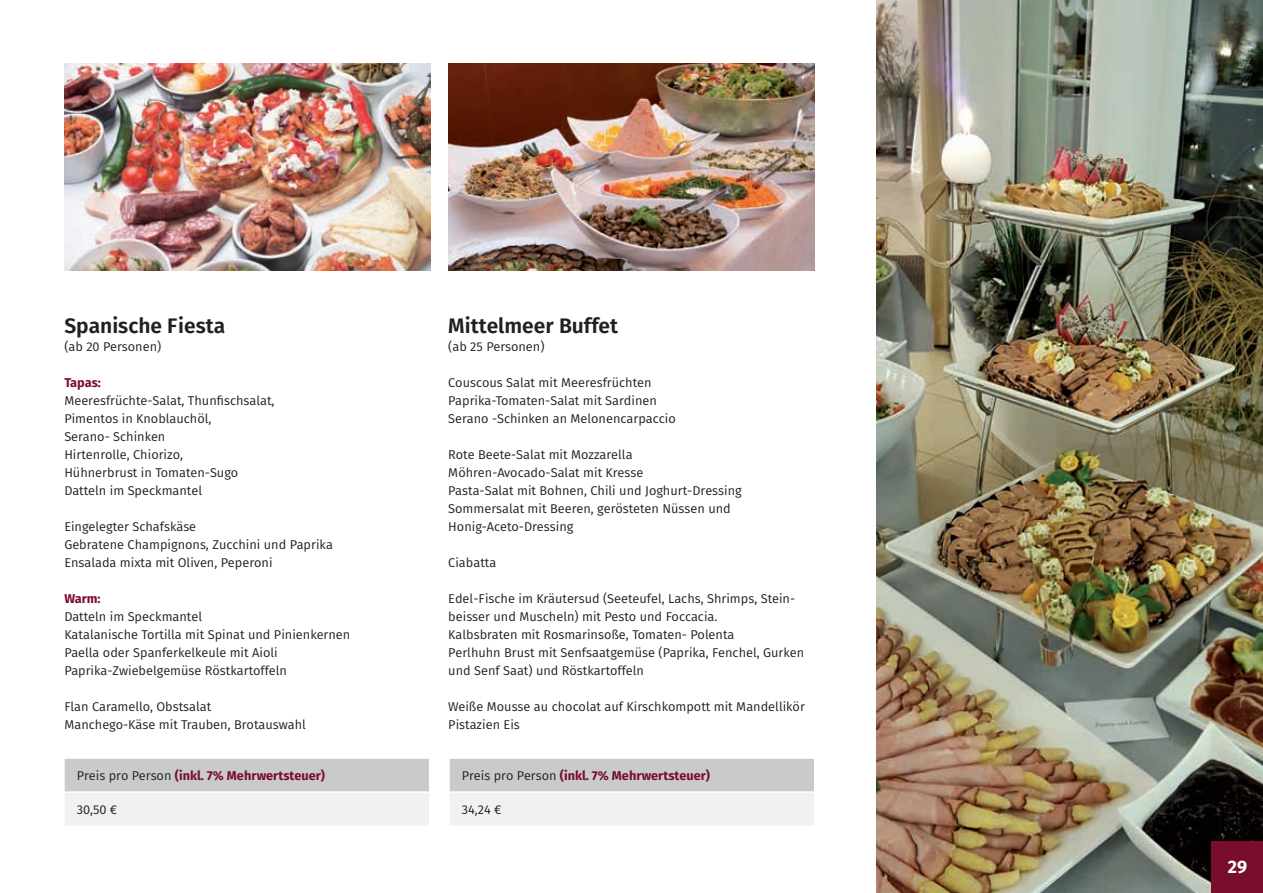
<style>
.page{position:relative;width:1263px;height:893px;background:#fff}
.page>*{position:absolute;margin:0;border:0;box-sizing:border-box;transform-origin:0 0}
.t1{font:600 21px "Fira Sans";color:#231f20}
.t2{font:700 18px "Fira Sans";color:#fff}
.t3{font:12.75px/18px "Fira Sans";color:#231f20}
.t4{font:700 12.75px "Fira Sans";color:#790d2c}
.s1{font-weight:400;color:#231f20}
</style>
<div class="page">
<img style="left:64px;top:64px;width:367px;height:206px">
<img style="left:448px;top:64px;width:367px;height:206px">
<img style="left:876px;top:0;width:387px;height:893px">
<div style="left:1212px;top:842px;width:51px;height:51px;background:#790d2c"></div>
<div style="left:64px;top:758px;width:366px;height:34px;background:#c9cacc"></div>
<div style="left:64px;top:792px;width:366px;height:34px;background:#f0f1f2"></div>
<hr style="left:63px;top:793px;width:2px;height:32px;background:#fff">
<hr style="left:63px;top:757px;width:367px;height:2px;background:#fff">
<hr style="left:63px;top:759px;width:2px;height:32px;background:#fff">
<hr style="left:429px;top:759px;width:1px;height:32px;background:#fff">
<hr style="left:429px;top:793px;width:1px;height:32px;background:#fff">
<hr style="left:63px;top:791px;width:367px;height:2px;background:#fff">
<hr style="left:63px;top:825px;width:367px;height:2px;background:#fff">
<div style="left:449px;top:758px;width:366px;height:34px;background:#c9cacc"></div>
<div style="left:449px;top:792px;width:366px;height:34px;background:#f0f1f2"></div>
<hr style="left:448px;top:793px;width:2px;height:32px;background:#fff">
<hr style="left:448px;top:757px;width:367px;height:2px;background:#fff">
<hr style="left:448px;top:759px;width:2px;height:32px;background:#fff">
<hr style="left:814px;top:759px;width:1px;height:32px;background:#fff">
<hr style="left:814px;top:793px;width:1px;height:32px;background:#fff">
<hr style="left:448px;top:791px;width:367px;height:2px;background:#fff">
<hr style="left:448px;top:825px;width:367px;height:2px;background:#fff">
<h1 class="t1" style="left:64px;top:308px;width:162px">Spanische Fiesta</h1>
<p class="t3" style="left:64px;top:337px;width:98px">(ab 20 Personen)</p>
<p class="t4" style="left:64px;top:372px;width:38px">Tapas:</p>
<p class="t3" style="left:64px;top:391px;width:212px">Meeresfrüchte-Salat, Thunfischsalat,<br>Pimentos in Knoblauchöl,<br>Serano- Schinken<br>Hirtenrolle, Chiorizo,<br>Hühnerbrust in Tomaten-Sugo<br>Datteln im Speckmantel</p>
<p class="t3" style="left:64px;top:517px;width:270px">Eingelegter Schafskäse<br>Gebratene Champignons, Zucchini und Paprika<br>Ensalada mixta mit Oliven, Peperoni</p>
<p class="t4" style="left:64px;top:588px;width:38px">Warm:</p>
<p class="t3" style="left:64px;top:607px;width:288px">Datteln im Speckmantel<br>Katalanische Tortilla mit Spinat und Pinienkernen Paella oder Spanferkelkeule mit Aioli Paprika-Zwiebelgemüse Röstkartoffeln</p>
<p class="t3" style="left:64px;top:697px;width:243px">Flan Caramello, Obstsalat<br>Manchego-Käse mit Trauben, Brotauswahl</p>
<p class="t4" style="left:77px;top:765px;width:250px"><span class="s1">Preis pro Person</span> (inkl. 7% Mehrwertsteuer)</p>
<p class="t3" style="left:77px;top:800px;width:42px">30,50 €</p>
<h1 class="t1" style="left:448px;top:308px;width:171px">Mittelmeer Buffet</h1>
<p class="t3" style="left:448px;top:337px;width:98px">(ab 25 Personen)</p>
<p class="t3" style="left:448px;top:373px;width:229px">Couscous Salat mit Meeresfrüchten<br>Paprika-Tomaten-Salat mit Sardinen<br>Serano -Schinken an Melonencarpaccio</p>
<p class="t3" style="left:448px;top:445px;width:295px">Rote Beete-Salat mit Mozzarella Möhren-Avocado-Salat mit Kresse<br>Pasta-Salat mit Bohnen, Chili und Joghurt-Dressing Sommersalat mit Beeren, gerösteten Nüssen und Honig-Aceto-Dressing</p>
<p class="t3" style="left:448px;top:553px;width:50px">Ciabatta</p>
<p class="t3" style="left:448px;top:589px;width:357px">Edel-Fische im Kräutersud (Seeteufel, Lachs, Shrimps, Stein&shy;beisser und Muscheln) mit Pesto und Foccacia.<br>Kalbsbraten mit Rosmarinsoße, Tomaten- Polenta<br>Perlhuhn Brust mit Senfsaatgemüse (Paprika, Fenchel, Gurken und Senf Saat) und Röstkartoffeln</p>
<p class="t3" style="left:448px;top:697px;width:358px">Weiße Mousse au chocolat auf Kirschkompott mit Mandellikör<br>Pistazien Eis</p>
<p class="t4" style="left:462px;top:765px;width:250px"><span class="s1">Preis pro Person</span> (inkl. 7% Mehrwertsteuer)</p>
<p class="t3" style="left:462px;top:800px;width:41px">34,24 €</p>
<h2 class="t2" style="left:1228px;top:852px;width:21px">29</h2>
</div>
